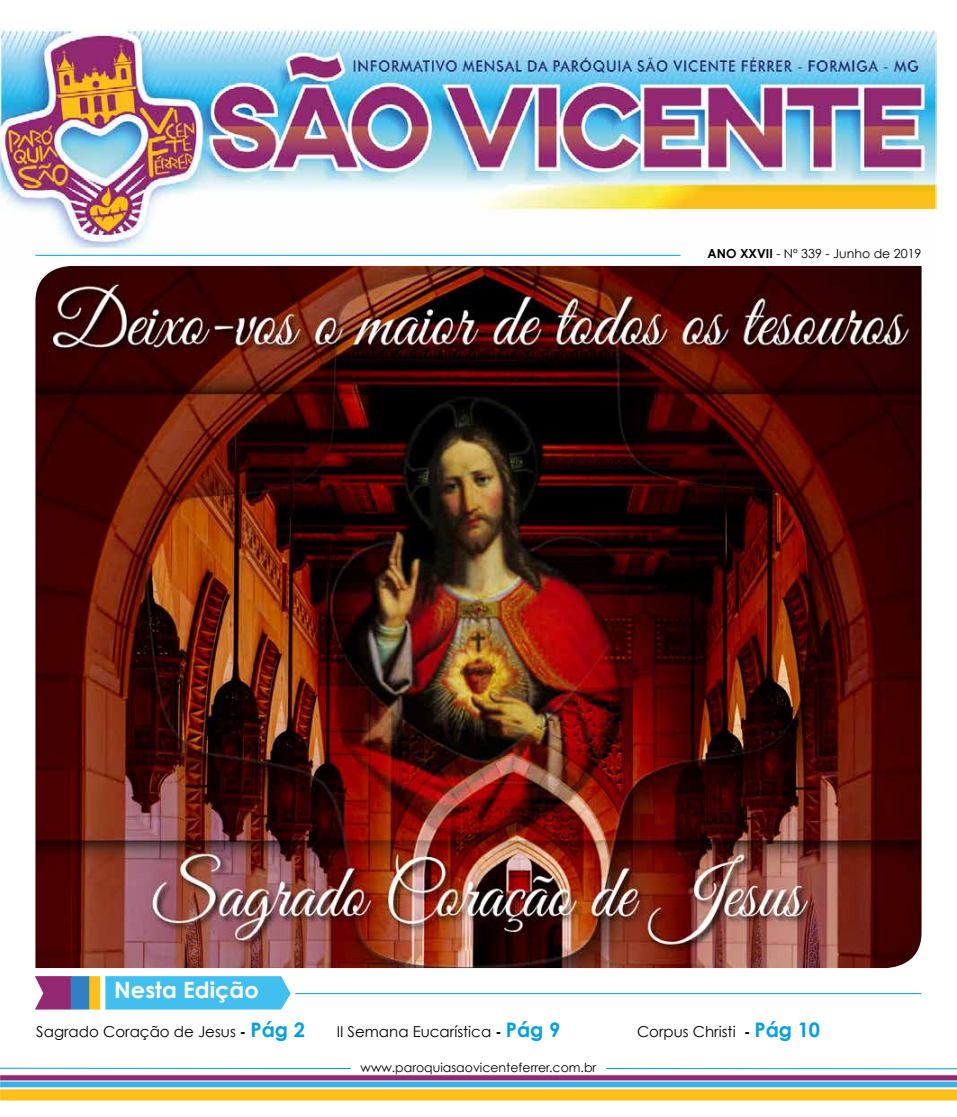
<style>
.page{position:relative;width:957px;height:1117px;background:#fff}
.page>*{position:absolute;margin:0;border:0;box-sizing:border-box;transform-origin:0 0}
.t1{font:700 22.5px "Century Gothic";color:#fff}
.t2{font:15px "Century Gothic";color:#000}
.t3{font:12.5px "Century Gothic";color:#000}
.s1{font-weight:700}
.s2{font-weight:700;font-size:20px;color:#009fe3}
</style>
<div class="page">
<img style="left:1px;top:1074px;width:956px;height:25px">
<img style="left:0;top:28px;width:936px;height:250px">
<hr style="left:606px;top:1067px;width:351px;height:1px;background:#009fe3">
<hr style="left:0;top:1067px;width:351px;height:1px;background:#009fe3">
<hr style="left:35px;top:255px;width:645px;height:1px;background:#009fe3">
<img style="left:35px;top:266px;width:886px;height:701px">
<img style="left:35px;top:976px;width:256px;height:32px">
<hr style="left:295px;top:992px;width:626px;height:1px;background:#009fe3">
<p class="t3" style="left:707px;top:246px;width:215px"><span class="s1">ANO XXVII</span> - Nº 339 - Junho de 2019</p>
<h1 class="t1" style="left:114px;top:972px;width:146px">Nesta Edição</h1>
<p class="t2" style="left:36px;top:1021px;width:270px">Sagrado Coração de Jesus <span class="s1">-</span> <span class="s2">Pág 2</span></p>
<p class="t2" style="left:337px;top:1021px;width:225px">II Semana Eucarística <span class="s1">-</span> <span class="s2">Pág 9</span></p>
<p class="t2" style="left:637px;top:1021px;width:185px">Corpus Christi <span class="s1">-</span> <span class="s2">Pág 10</span></p>
<p class="t3" style="left:361px;top:1059px;width:237px">www.paroquiasaovicenteferrer.com.br</p>
</div>
